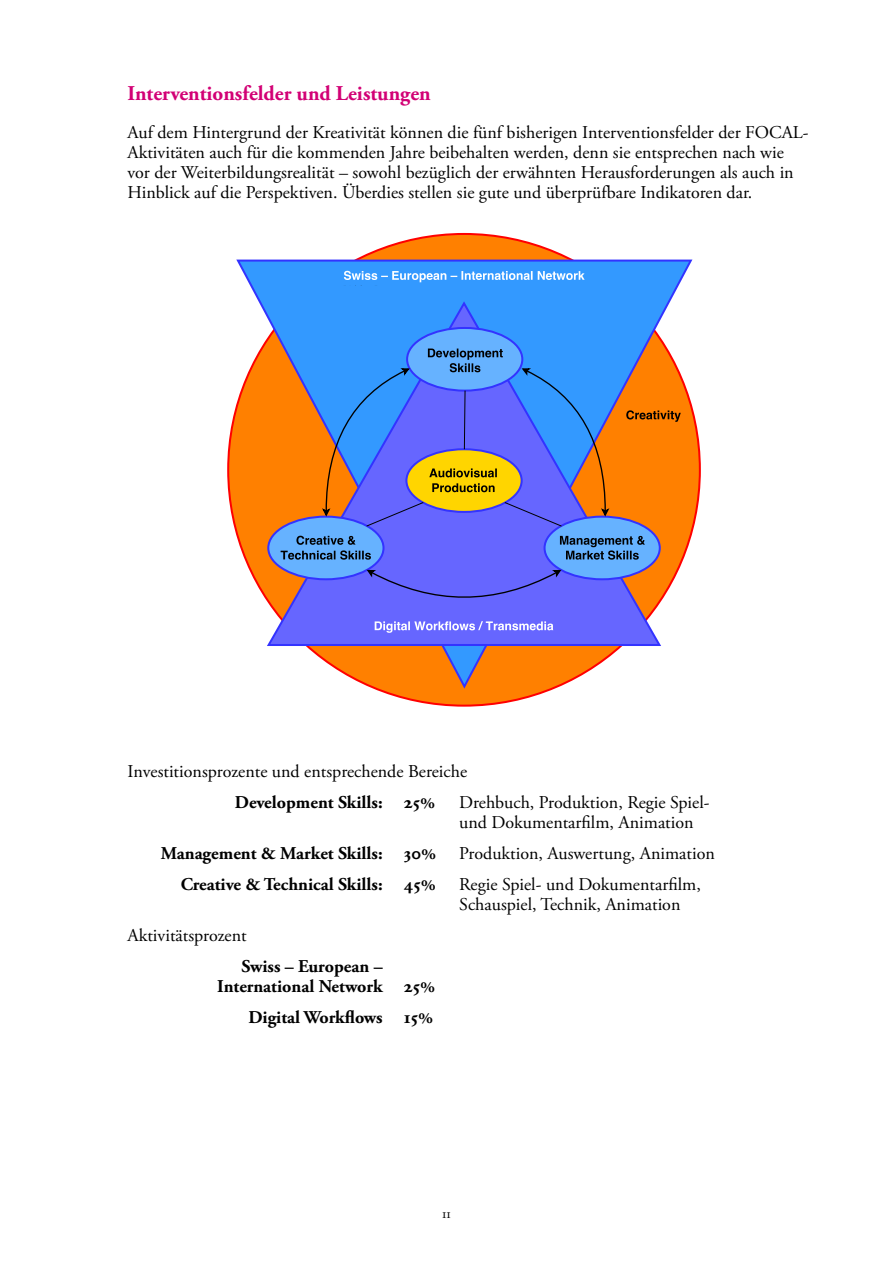
<style>
.page{position:relative;width:893px;height:1263px;background:#fff}
.page>*{position:absolute;margin:0;border:0;box-sizing:border-box;transform-origin:0 0}
.t1{font:700 21px "Adobe Garamond Pro";color:#d20075}
.t2{font:18px/20.2px "Adobe Garamond Pro";color:#000}
.t3{font:700 18px/20.2px "Adobe Garamond Pro";color:#000}
.t4{font:13.5px "Adobe Garamond Pro";color:#000}
</style>
<div class="page">
<div style="left:228px;top:234px;width:472px;height:472px;background:#ff8000;border-radius:50%"></div>
<svg style="left:235px;top:258px;width:458px;height:433px"></svg>
<svg style="left:266px;top:299px;width:397px;height:349px"></svg>
<div style="left:407px;top:328px;width:115px;height:63px;background:#66b2ff;border-radius:50%"></div>
<div style="left:545px;top:517px;width:115px;height:62px;background:#66b2ff;border-radius:50%"></div>
<div style="left:543px;top:516px;width:118px;height:64px;border:2px solid #33f;border-radius:50%"></div>
<div style="left:268px;top:517px;width:115px;height:62px;background:#66b2ff;border-radius:50%"></div>
<div style="left:267px;top:516px;width:117px;height:64px;border:2px solid #33f;border-radius:50%"></div>
<svg style="left:366px;top:569px;width:196px;height:36px"></svg>
<svg style="left:281px;top:536px;width:90px;height:24px"></svg>
<svg style="left:560px;top:536px;width:85px;height:24px"></svg>
<svg style="left:344px;top:271px;width:241px;height:11px"></svg>
<svg style="left:375px;top:621px;width:178px;height:12px"></svg>
<svg style="left:321px;top:348px;width:290px;height:179px"></svg>
<p class="t1" style="left:128px;top:81px;width:305px">Interventionsfelder und Leistungen</p>
<p class="t2" style="left:128px;top:122px;width:683px">Auf dem Hintergrund der Kreativität können die fünf bisherigen Interventionsfelder der FOCAL-Aktivitäten auch für die kommenden Jahre beibehalten werden, denn sie entsprechen nach wie vor der Weiterbildungsrealität – sowohl bezüglich der erwähnten Herausforderungen als auch in Hinblick auf die Perspektiven. Überdies stellen sie gute und überprüfbare Indikatoren dar.</p>
<p class="t2" style="left:128px;top:762px;width:341px">Investitionsprozente und entsprechende Bereiche</p>
<p class="t3" style="left:235px;top:792px;width:202px">Development Skills: 25%</p>
<p class="t2" style="left:459px;top:793px;width:252px">Drehbuch, Produktion, Regie Spiel&shy;und Dokumentarfilm, Animation</p>
<p class="t3" style="left:161px;top:843px;width:277px">Management &amp; Market Skills: 30%</p>
<p class="t2" style="left:459px;top:844px;width:257px">Produktion, Auswertung, Animation</p>
<p class="t3" style="left:181px;top:874px;width:257px">Creative &amp; Technical Skills: 45%</p>
<p class="t2" style="left:459px;top:875px;width:243px">Regie Spiel- und Dokumentarfilm,<br>Schauspiel, Technik, Animation</p>
<p class="t2" style="left:128px;top:926px;width:121px">Aktivitätsprozent</p>
<p class="t3" style="left:217px;top:956px;width:219px;text-indent:24px">Swiss – European –<br>International Network 25%</p>
<p class="t3" style="left:248px;top:1007px;width:186px">Digital Workflows 15%</p>
<p class="t4" style="left:442px;top:1205px;width:10px">11</p>
</div>
